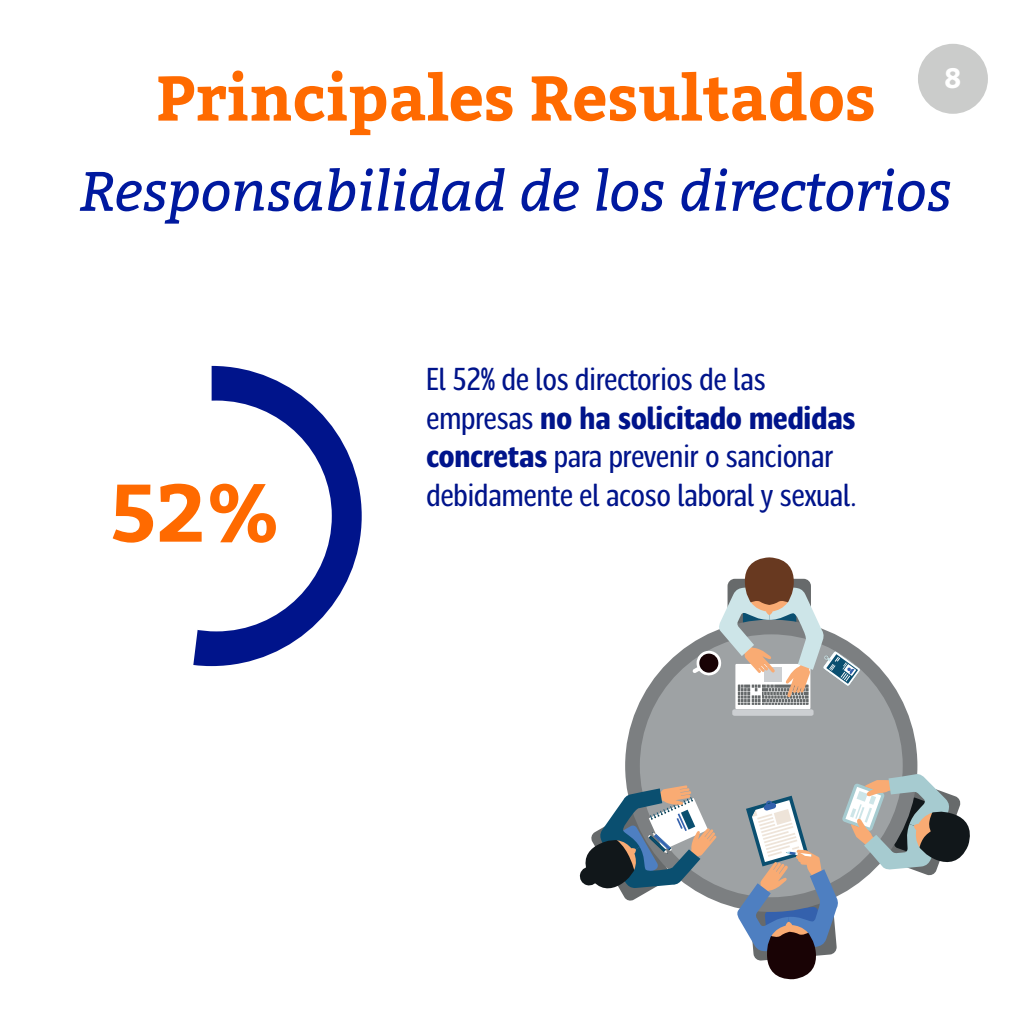
<style>
.page{position:relative;width:1032px;height:1032px;background:#fff}
.page>*{position:absolute;margin:0;border:0;box-sizing:border-box;transform-origin:0 0}
.t1{font:700 80.85px "Bitter";color:#ff6a00}
.t2{font:700 63px "Bitter";color:#ff6a00}
.t3{font:italic 55.65px "Bitter";color:#00199f}
.t4{font:condensed 31.5px/38.5px "Chilena";color:#00148b}
.t5{font:700 28px "Bitter";color:#fff}
.s1{font-weight:700}
</style>
<div class="page">
<svg style="left:193px;top:366px;width:169px;height:300px;fill:#00148b"></svg>
<div style="left:101px;top:400px;width:231px;height:231px;background:#fff;border-radius:50%"></div>
<div style="left:625px;top:620px;width:292px;height:292px;background:#7c7f81;border-radius:50%"></div>
<div style="left:640px;top:634px;width:263px;height:263px;background:#9ea2a4;border-radius:50%"></div>
<div style="left:735px;top:664px;width:75px;height:45px;background:#fff"></div>
<div style="left:732px;top:709px;width:81px;height:7px;background:#cccfd2;border-radius:2px"></div>
<svg style="left:736px;top:773px;width:234px;height:207px"></svg>
<svg style="left:579px;top:785px;width:138px;height:116px"></svg>
<svg style="left:692px;top:557px;width:168px;height:148px"></svg>
<div style="left:918px;top:44px;width:70px;height:70px;background:#cbcccb;border-radius:50%"></div>
<p class="t5" style="left:944px;top:56px;width:19px">8</p>
<h2 class="t2" style="left:156px;top:50px;width:721px">Principales Resultados</h2>
<h3 class="t3" style="left:80px;top:152px;width:874px">Responsabilidad de los directorios</h3>
<h1 class="t1" style="left:111px;top:451px;width:172px">52%</h1>
<p class="t4" style="left:426px;top:358px;width:432px">El 52% de los directorios de las empresas <span class="s1">no ha solicitado medidas concretas</span> para prevenir o sancionar debidamente el acoso laboral y sexual.</p>
</div>
